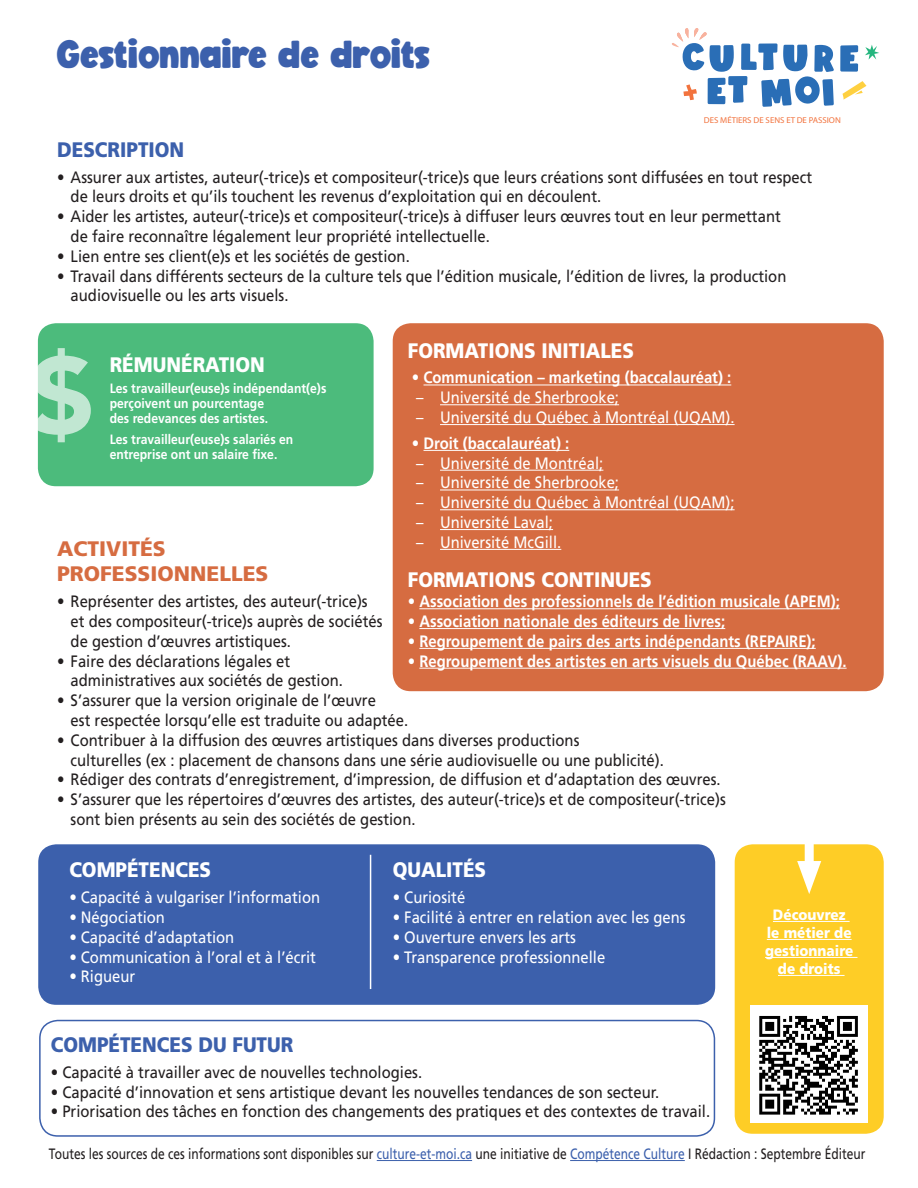
<style>
.page{position:relative;width:918px;height:1188px;background:#fff}
.page>*{position:absolute;margin:0;border:0;box-sizing:border-box;transform-origin:0 0}
.t1{font:900 108px "Avenir";color:#fff}
.t2{font:36px "Bolden Vandemo";color:#3c60ac}
.t3{font:900 21px "Frutiger";color:#fff;scale:.9 1}
.t4{font:900 21px "Frutiger";color:#3c60ac;scale:.9 1}
.t5{font:900 21px "Frutiger";color:#d66c41}
.t6{font:16.5px/19.8px "Frutiger";color:#231f20;scale:.9 1}
.t7{font:16.5px "Frutiger";color:#fff;scale:.9 1}
.t8{font:700 16.5px "Frutiger";color:#fff;scale:.9 1}
.t9{font:15px "Frutiger";color:#231f20;scale:.8 1}
.t10{font:900 15px "Frutiger";color:#fff;scale:.9 1}
.t11{font:700 13.5px "Frutiger";color:#fff;scale:.9 1}
.t12{font:700 8.55px "Apex Rounded";color:#f2733e}
.s1{color:#3c60ac}
</style>
<div class="page">
<div style="left:38px;top:844px;width:677px;height:161px;background:#3c60ac;border-radius:18px"></div>
<div style="left:393px;top:323px;width:491px;height:368px;background:#d66c41;border-radius:18px"></div>
<svg style="left:840px;top:45px;width:18px;height:27px"></svg>
<svg style="left:865px;top:45px;width:14px;height:15px"></svg>
<svg style="left:842px;top:81px;width:24px;height:19px"></svg>
<svg style="left:672px;top:28px;width:162px;height:79px"></svg>
<div style="left:38px;top:323px;width:336px;height:163px;background:#4cbb7c;border-radius:18px"></div>
<div style="left:735px;top:844px;width:149px;height:290px;background:#fecd26;border-radius:18px"></div>
<hr style="left:773px;top:921px;width:77px;height:1px;background:#fff">
<hr style="left:767px;top:939px;width:85px;height:1px;background:#fff">
<hr style="left:765px;top:957px;width:92px;height:1px;background:#fff">
<hr style="left:778px;top:975px;width:67px;height:1px;background:#fff">
<div style="left:39px;top:1020px;width:676px;height:117px;border:2px solid #3c60ac;border-radius:18px"></div>
<div style="left:805px;top:841px;width:9px;height:34px;background:#fff"></div>
<svg style="left:797px;top:861px;width:24px;height:33px"></svg>
<hr style="left:370px;top:855px;width:1px;height:134px;background:#fff">
<img style="left:751px;top:1006px;width:116px;height:117px">
<hr style="left:424px;top:385px;width:307px;height:1px;background:#fff">
<hr style="left:440px;top:404px;width:179px;height:1px;background:#fff">
<hr style="left:440px;top:424px;width:295px;height:1px;background:#fff">
<hr style="left:424px;top:450px;width:145px;height:1px;background:#fff">
<hr style="left:440px;top:470px;width:163px;height:1px;background:#fff">
<hr style="left:440px;top:490px;width:179px;height:1px;background:#fff">
<hr style="left:440px;top:509px;width:295px;height:1px;background:#fff">
<hr style="left:440px;top:529px;width:113px;height:1px;background:#fff">
<hr style="left:440px;top:549px;width:121px;height:1px;background:#fff">
<hr style="left:419px;top:608px;width:421px;height:1px;background:#fff">
<hr style="left:419px;top:628px;width:306px;height:1px;background:#fff">
<hr style="left:419px;top:648px;width:397px;height:1px;background:#fff">
<hr style="left:419px;top:668px;width:428px;height:1px;background:#fff">
<hr style="left:377px;top:1160px;width:95px;height:1px;background:#3c60ac">
<hr style="left:570px;top:1160px;width:115px;height:1px;background:#3c60ac">
<p class="t2" style="left:57px;top:31px;width:375px">Gestionnaire de droits</p>
<p class="t12" style="left:704px;top:115px;width:138px">DES MÉTIERS DE SENS ET DE PASSION</p>
<p class="t4" style="left:57px;top:137px;width:143px">DESCRIPTION</p>
<p class="t6" style="left:71px;top:167px;width:825px;text-indent:-14px">• Assurer aux artistes, auteur(-trice)s et compositeur(-trice)s que leurs créations sont diffusées en tout respect de leurs droits et qu’ils touchent les revenus d’exploitation qui en découlent.</p>
<p class="t6" style="left:71px;top:206px;width:791px;text-indent:-14px">• Aider les artistes, auteur(-trice)s et compositeur(-trice)s à diffuser leurs œuvres tout en leur permettant de faire reconnaître légalement leur propriété intellectuelle.</p>
<p class="t6" style="left:57px;top:246px;width:393px">• Lien entre ses client(e)s et les sociétés de gestion.</p>
<p class="t6" style="left:71px;top:266px;width:797px;text-indent:-14px">• Travail dans différents secteurs de la culture tels que l’édition musicale, l’édition de livres, la production audiovisuelle ou les arts visuels.</p>
<p class="t3" style="left:408px;top:337px;width:253px">FORMATIONS INITIALES</p>
<p class="t8" style="left:412px;top:368px;width:356px">• Communication – marketing (baccalauréat) :</p>
<p class="t7" style="left:416px;top:388px;width:227px">– Université de Sherbrooke;</p>
<p class="t7" style="left:416px;top:408px;width:355px">– Université du Québec à Montréal (UQAM).</p>
<p class="t8" style="left:412px;top:433px;width:176px">• Droit (baccalauréat) :</p>
<p class="t7" style="left:416px;top:453px;width:210px">– Université de Montréal;</p>
<p class="t7" style="left:416px;top:473px;width:227px">– Université de Sherbrooke;</p>
<p class="t7" style="left:416px;top:493px;width:355px">– Université du Québec à Montréal (UQAM);</p>
<p class="t7" style="left:416px;top:513px;width:154px">– Université Laval;</p>
<p class="t7" style="left:416px;top:532px;width:163px">– Université McGill.</p>
<p class="t3" style="left:408px;top:567px;width:273px">FORMATIONS CONTINUES</p>
<p class="t8" style="left:408px;top:592px;width:482px">• Association des professionnels de l’édition musicale (APEM);</p>
<p class="t8" style="left:408px;top:612px;width:354px">• Association nationale des éditeurs de livres;</p>
<p class="t8" style="left:408px;top:631px;width:455px">• Regroupement de pairs des arts indépendants (REPAIRE);</p>
<p class="t8" style="left:408px;top:651px;width:489px">• Regroupement des artistes en arts visuels du Québec (RAAV).</p>
<h1 class="t1" style="left:29px;top:331px;width:65px">$</h1>
<p class="t3" style="left:110px;top:352px;width:174px">RÉMUNÉRATION</p>
<p class="t11" style="left:110px;top:380px;width:242px">Les travailleur(euse)s indépendant(e)s</p>
<p class="t11" style="left:110px;top:395px;width:173px">perçoivent un pourcentage</p>
<p class="t11" style="left:110px;top:410px;width:178px">des redevances des artistes.</p>
<p class="t11" style="left:110px;top:431px;width:206px">Les travailleur(euse)s salariés en</p>
<p class="t11" style="left:110px;top:446px;width:188px">entreprise ont un salaire fixe.</p>
<p class="t5" style="left:57px;top:536px;width:110px">ACTIVITÉS</p>
<p class="t5" style="left:57px;top:561px;width:213px">PROFESSIONNELLES</p>
<p class="t6" style="left:71px;top:591px;width:348px;text-indent:-14px">• Représenter des artistes, des auteur(-trice)s et des compositeur(-trice)s auprès de sociétés de gestion d’œuvres artistiques.</p>
<p class="t6" style="left:71px;top:651px;width:304px;text-indent:-14px">• Faire des déclarations légales et administratives aux sociétés de gestion.</p>
<p class="t6" style="left:71px;top:690px;width:377px;text-indent:-14px">• S’assurer que la version originale de l’œuvre<br>est respectée lorsqu’elle est traduite ou adaptée.</p>
<p class="t6" style="left:71px;top:730px;width:661px;text-indent:-14px">• Contribuer à la diffusion des œuvres artistiques dans diverses productions<br>culturelles (ex : placement de chansons dans une série audiovisuelle ou une publicité).</p>
<p class="t6" style="left:57px;top:770px;width:739px">• Rédiger des contrats d’enregistrement, d’impression, de diffusion et d’adaptation des œuvres.</p>
<p class="t6" style="left:71px;top:789px;width:730px;text-indent:-14px">• S’assurer que les répertoires d’œuvres des artistes, des auteur(-trice)s et de compositeur(-trice)s sont bien présents au sein des sociétés de gestion.</p>
<p class="t3" style="left:69px;top:857px;width:159px">COMPÉTENCES</p>
<p class="t7" style="left:69px;top:888px;width:280px">• Capacité à vulgariser l’information</p>
<p class="t7" style="left:69px;top:908px;width:108px">• Négociation</p>
<p class="t7" style="left:69px;top:927px;width:185px">• Capacité d’adaptation</p>
<p class="t7" style="left:69px;top:947px;width:276px">• Communication à l’oral et à l’écrit</p>
<p class="t7" style="left:69px;top:967px;width:75px">• Rigueur</p>
<p class="t3" style="left:393px;top:857px;width:105px">QUALITÉS</p>
<p class="t7" style="left:393px;top:888px;width:82px">• Curiosité</p>
<p class="t7" style="left:393px;top:908px;width:327px">• Facilité à entrer en relation avec les gens</p>
<p class="t7" style="left:393px;top:927px;width:205px">• Ouverture envers les arts</p>
<p class="t7" style="left:393px;top:947px;width:238px">• Transparence professionnelle</p>
<p class="t10" style="left:773px;top:906px;width:82px">Découvrez</p>
<p class="t10" style="left:767px;top:924px;width:96px">le métier de</p>
<p class="t10" style="left:765px;top:942px;width:100px">gestionnaire</p>
<p class="t10" style="left:778px;top:960px;width:71px">de droits</p>
<p class="t4" style="left:51px;top:1032px;width:271px">COMPÉTENCES DU FUTUR</p>
<p class="t6" style="left:51px;top:1062px;width:414px">• Capacité à travailler avec de nouvelles technologies.</p>
<p class="t6" style="left:51px;top:1082px;width:678px">• Capacité d’innovation et sens artistique devant les nouvelles tendances de son secteur.</p>
<p class="t6" style="left:51px;top:1102px;width:734px">• Priorisation des tâches en fonction des changements des pratiques et des contextes de travail.</p>
<p class="t9" style="left:49px;top:1145px;width:1022px">Toutes les sources de ces informations sont disponibles sur <span class="s1">culture-et-moi.ca</span> une initiative de <span class="s1">Compétence Culture</span> I Rédaction : Septembre Éditeur</p>
</div>
